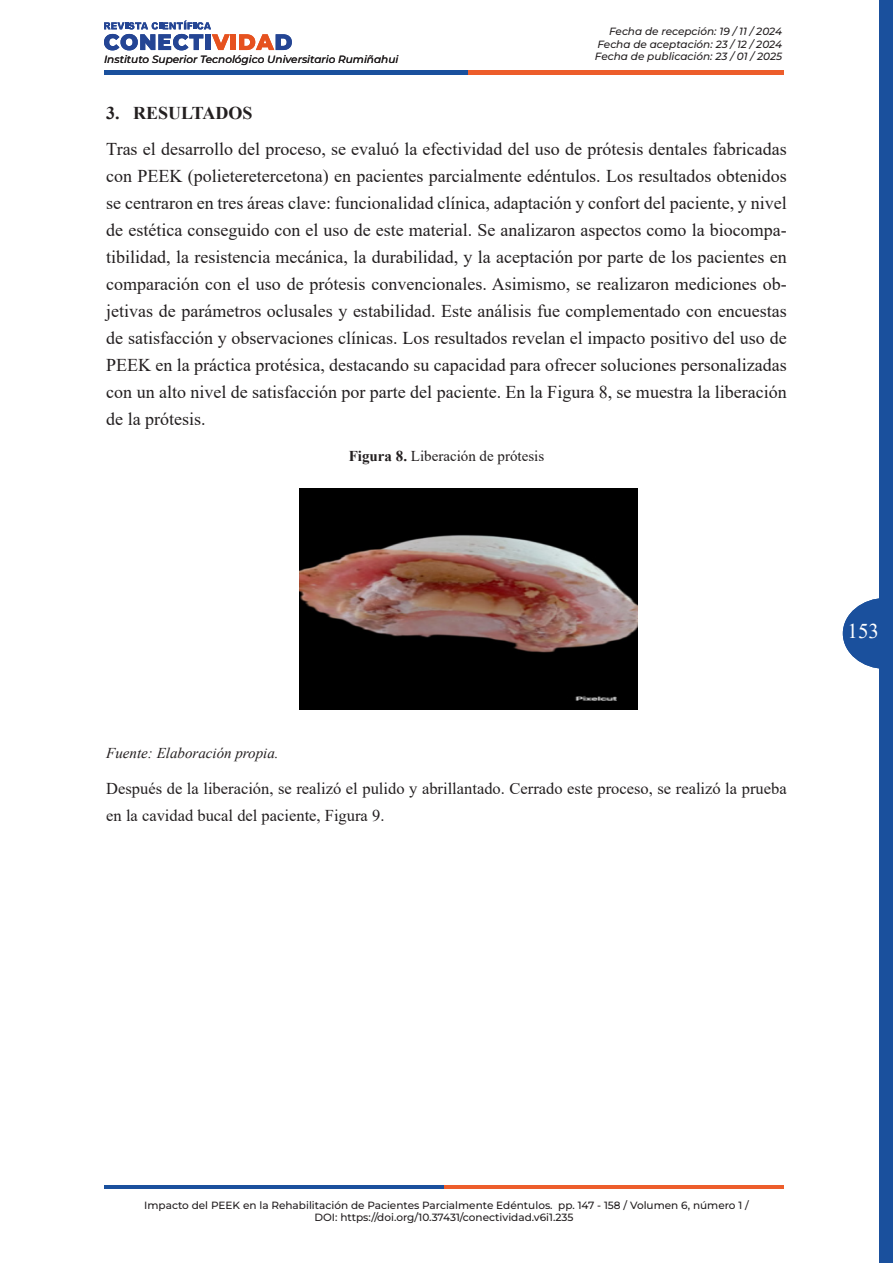
<style>
.page{position:relative;width:893px;height:1263px;background:#fff}
.page>*{position:absolute;margin:0;border:0;box-sizing:border-box;transform-origin:0 0}
.t1{font:21px "Times New Roman";color:#fff}
.t2{font:18px/27px "Times New Roman";color:#231f20;text-align:justify}
.t3{font:700 18px "Times New Roman";color:#231f20}
.t4{font:16.5px/27px "Times New Roman";color:#231f20}
.t5{font:15px "Times New Roman";color:#231f20}
.t6{font:italic 15px "Times New Roman";color:#231f20}
.t7{font:500 10.5px/12px "Montserrat";color:#231f20;text-align:center}
.t8{font:italic 500 10.5px/12.6px "Montserrat";color:#231f20;text-align:justify}
.s1{font-weight:700}
</style>
<div class="page">
<hr style="left:104px;top:1185px;width:340px;height:3px;background:#1a509d">
<hr style="left:444px;top:1185px;width:339px;height:3px;background:#ed5d2b">
<svg style="left:104px;top:21px;width:126px;height:29px"></svg>
<div style="left:231px;top:34px;width:5px;height:16px;background:#e6521f"></div>
<svg style="left:239px;top:34px;width:53px;height:16px"></svg>
<div style="left:104px;top:70px;width:364px;height:5px;background:#1a509d"></div>
<div style="left:468px;top:70px;width:315px;height:5px;background:#ed5d2b"></div>
<div style="left:879px;top:0;width:14px;height:1263px;background:#1a509d"></div>
<svg style="left:843px;top:598px;width:36px;height:71px"></svg>
<img style="left:300px;top:489px;width:338px;height:220px">
<p class="t8" style="left:104px;top:52px;width:296px">Instituto Superior Tecnológico Universitario Rumiñahui</p>
<p class="t8" style="left:595px;top:24px;width:189px;text-indent:14px">Fecha de recepción: 19 / 11 / 2024<br>Fecha de aceptación: 23 / 12 / 2024<br>Fecha de publicación: 23 / 01 / 2025</p>
<p class="t3" style="left:106px;top:99px;width:148px">3. RESULTADOS</p>
<p class="t2" style="left:106px;top:134px;width:682px">Tras el desarrollo del proceso, se evaluó la efectividad del uso de prótesis dentales fabricadas con PEEK (polieteretercetona) en pacientes parcialmente edéntulos. Los resultados obtenidos se centraron en tres áreas clave: funcionalidad clínica, adaptación y confort del paciente, y nivel de estética conseguido con el uso de este material. Se analizaron aspectos como la biocompa&shy;tibilidad, la resistencia mecánica, la durabilidad, y la aceptación por parte de los pacientes en comparación con el uso de prótesis convencionales. Asimismo, se realizaron mediciones ob&shy;jetivas de parámetros oclusales y estabilidad. Este análisis fue complementado con encuestas de satisfacción y observaciones clínicas. Los resultados revelan el impacto positivo del uso de PEEK en la práctica protésica, destacando su capacidad para ofrecer soluciones personalizadas con un alto nivel de satisfacción por parte del paciente. En la Figura 8, se muestra la liberación de la prótesis.</p>
<p class="t5" style="left:349px;top:445px;width:197px"><span class="s1">Figura 8.</span> Liberación de prótesis</p>
<p class="t6" style="left:106px;top:743px;width:174px">Fuente: Elaboración propia.</p>
<p class="t4" style="left:106px;top:775px;width:682px">Después de la liberación, se realizó el pulido y abrillantado. Cerrado este proceso, se realizó la prueba en la cavidad bucal del paciente, Figura 9.</p>
<p class="t1" style="left:848px;top:616px;width:33px">153</p>
<p class="t7" style="left:144px;top:1199px;width:606px">Impacto del PEEK en la Rehabilitación de Pacientes Parcialmente Edéntulos. pp. 147 - 158 / Volumen 6, número 1 /<br>DOI: https://doi.org/10.37431/conectividad.v6i1.235</p>
</div>
